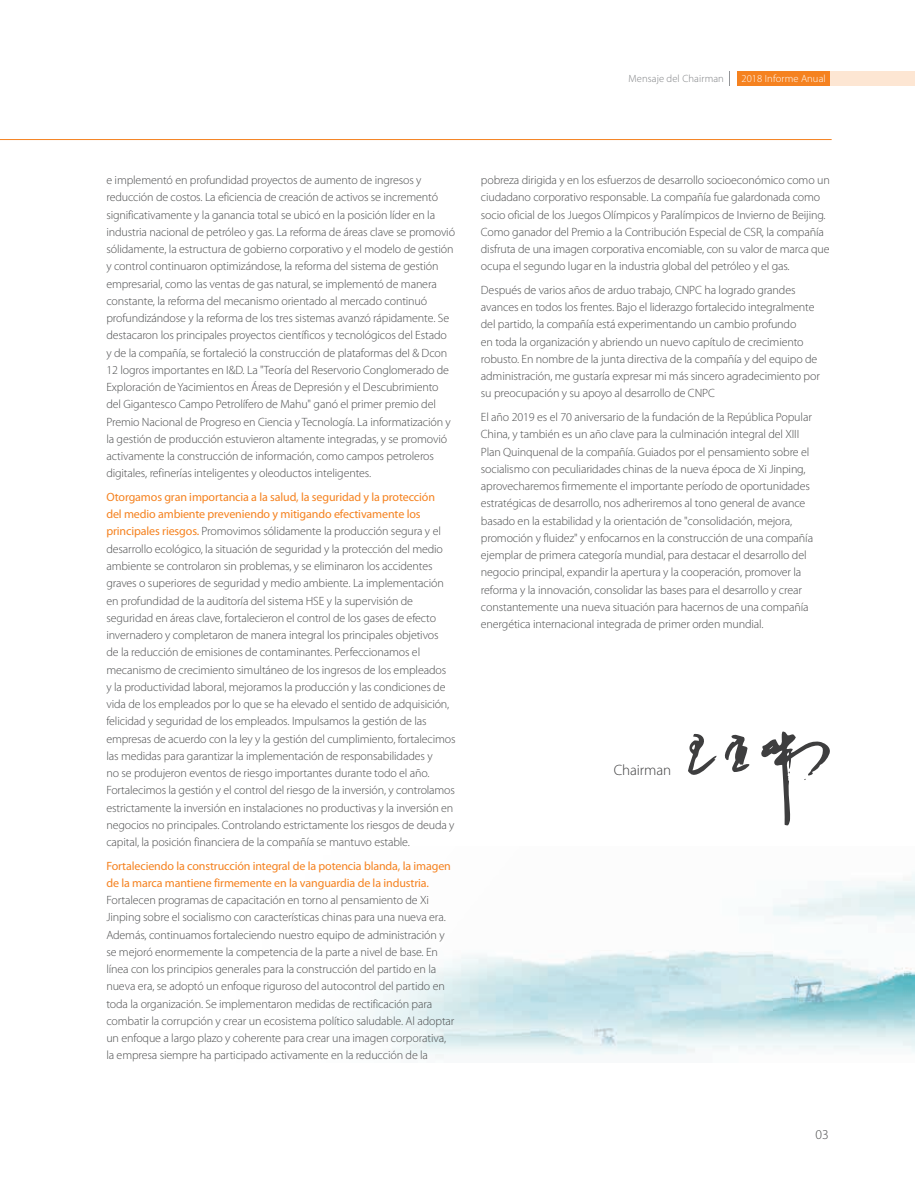
<style>
.page{position:relative;width:915px;height:1191px;background:#fff}
.page>*{position:absolute;margin:0;border:0;box-sizing:border-box;transform-origin:0 0}
.t1{font:300 15px "Myriad Pro";letter-spacing:-.01em;color:#3e3e3f}
.t2{font:300 13.5px "Myriad Pro";color:#4b4c4d}
.t3{font:300 12px/17.2px "Myriad Pro";letter-spacing:-.01em;color:#4b4c4d}
.t4{font:12px/17.2px "Myriad Pro";letter-spacing:-.01em;color:#f58220}
.t5{font:300 10.5px "Myriad Pro";letter-spacing:.01em;color:#808285}
.t6{font:300 10.5px "Myriad Pro";letter-spacing:.01em;color:#fff}
.s1{font-weight:400;color:#f58220}
</style>
<div class="page">
<div style="left:737px;top:71px;width:92px;height:15px;background:#f58220"></div>
<div style="left:829px;top:71px;width:85px;height:15px;background:#fde6d3"></div>
<img style="left:366px;top:874px;width:548px;height:184px">
<svg style="left:761px;top:731px;width:69px;height:94px"></svg>
<svg style="left:688px;top:733px;width:61px;height:42px"></svg>
<hr style="left:0;top:139px;width:831px;height:1px;background:#f58220">
<p class="t5" style="left:628px;top:73px;width:97px">Mensaje del Chairman</p>
<p class="t6" style="left:741px;top:73px;width:86px">2018 Informe Anual</p>
<p class="t3" style="left:106px;top:172px;width:350px">e implementó en profundidad proyectos de aumento de ingresos y reducción de costos. La eficiencia de creación de activos se incrementó significativamente y la ganancia total se ubicó en la posición líder en la industria nacional de petróleo y gas. La reforma de áreas clave se promovió sólidamente, la estructura de gobierno corporativo y el modelo de gestión y control continuaron optimizándose, la reforma del sistema de gestión empresarial, como las ventas de gas natural, se implementó de manera constante, la reforma del mecanismo orientado al mercado continuó profundizándose y la reforma de los tres sistemas avanzó rápidamente. Se destacaron los principales proyectos científicos y tecnológicos del Estado y de la compañía, se fortaleció la construcción de plataformas deI &amp; Dcon 12 logros importantes en I&amp;D. La "Teoría del Reservorio Conglomerado de Exploración de Yacimientos en Áreas de Depresión y el Descubrimiento del Gigantesco Campo Petrolífero de Mahu" ganó el primer premio del Premio Nacional de Progreso en Ciencia y Tecnología. La informatización y la gestión de producción estuvieron altamente integradas, y se promovió activamente la construcción de información, como campos petroleros digitales, refinerías inteligentes y oleoductos inteligentes.</p>
<p class="t3" style="left:106px;top:488px;width:350px"><span class="s1">Otorgamos gran importancia a la salud, la seguridad y la protección<br>del medio ambiente preveniendo y mitigando efectivamente los principales riesgos.</span> Promovimos sólidamente la producción segura y el desarrollo ecológico, la situación de seguridad y la protección del medio ambiente se controlaron sin problemas, y se eliminaron los accidentes graves o superiores de seguridad y medio ambiente. La implementación en profundidad de la auditoría del sistema HSE y la supervisión de seguridad en áreas clave, fortalecieron el control de los gases de efecto invernadero y completaron de manera integral los principales objetivos<br>de la reducción de emisiones de contaminantes. Perfeccionamos el mecanismo de crecimiento simultáneo de los ingresos de los empleados<br>y la productividad laboral, mejoramos la producción y las condiciones de vida de los empleados por lo que se ha elevado el sentido de adquisición, felicidad y seguridad de los empleados. Impulsamos la gestión de las empresas de acuerdo con la ley y la gestión del cumplimiento, fortalecimos las medidas para garantizar la implementación de responsabilidades y<br>no se produjeron eventos de riesgo importantes durante todo el año.<br>Fortalecimos la gestión y el control del riesgo de la inversión, y controlamos estrictamente la inversión en instalaciones no productivas y la inversión en negocios no principales. Controlando estrictamente los riesgos de deuda y capital, la posición financiera de la compañía se mantuvo estable.</p>
<p class="t4" style="left:106px;top:857px;width:346px">Fortaleciendo la construcción integral de la potencia blanda, la imagen de la marca mantiene firmemente en la vanguardia de la industria.</p>
<p class="t3" style="left:106px;top:891px;width:349px">Fortalecen programas de capacitación en torno al pensamiento de Xi Jinping sobre el socialismo con características chinas para una nueva era.<br>Además, continuamos fortaleciendo nuestro equipo de administración y se mejoró enormemente la competencia de la parte a nivel de base. En línea con los principios generales para la construcción del partido en la nueva era, se adoptó un enfoque riguroso del autocontrol del partido en toda la organización. Se implementaron medidas de rectificación para combatir la corrupción y crear un ecosistema político saludable. Al adoptar un enfoque a largo plazo y coherente para crear una imagen corporativa, la empresa siempre ha participado activamente en la reducción de la</p>
<p class="t3" style="left:480px;top:172px;width:350px">pobreza dirigida y en los esfuerzos de desarrollo socioeconómico como un ciudadano corporativo responsable. La compañía fue galardonada como socio oficial de los Juegos Olímpicos y Paralímpicos de Invierno de Beijing.<br>Como ganador del Premio a la Contribución Especial de CSR, la compañía disfruta de una imagen corporativa encomiable, con su valor de marca que ocupa el segundo lugar en la industria global del petróleo y el gas.</p>
<p class="t3" style="left:480px;top:281px;width:340px">Después de varios años de arduo trabajo, CNPC ha logrado grandes avances en todos los frentes. Bajo el liderazgo fortalecido integralmente del partido, la compañía está experimentando un cambio profundo<br>en toda la organización y abriendo un nuevo capítulo de crecimiento robusto. En nombre de la junta directiva de la compañía y del equipo de administración, me gustaría expresar mi más sincero agradecimiento por su preocupación y su apoyo al desarrollo de CNPC</p>
<p class="t3" style="left:480px;top:409px;width:333px">El año 2019 es el 70 aniversario de la fundación de la República Popular China, y también es un año clave para la culminación integral del XIII Plan Quinquenal de la compañía. Guiados por el pensamiento sobre el socialismo con peculiaridades chinas de la nueva época de Xi Jinping, aprovecharemos firmemente el importante período de oportunidades estratégicas de desarrollo, nos adheriremos al tono general de avance basado en la estabilidad y la orientación de "consolidación, mejora, promoción y fluidez" y enfocarnos en la construcción de una compañía ejemplar de primera categoría mundial, para destacar el desarrollo del negocio principal, expandir la apertura y la cooperación, promover la reforma y la innovación, consolidar las bases para el desarrollo y crear constantemente una nueva situación para hacernos de una compañía energética internacional integrada de primer orden mundial.</p>
<p class="t1" style="left:613px;top:761px;width:59px">Chairman</p>
<p class="t2" style="left:815px;top:1126px;width:15px">03</p>
</div>
